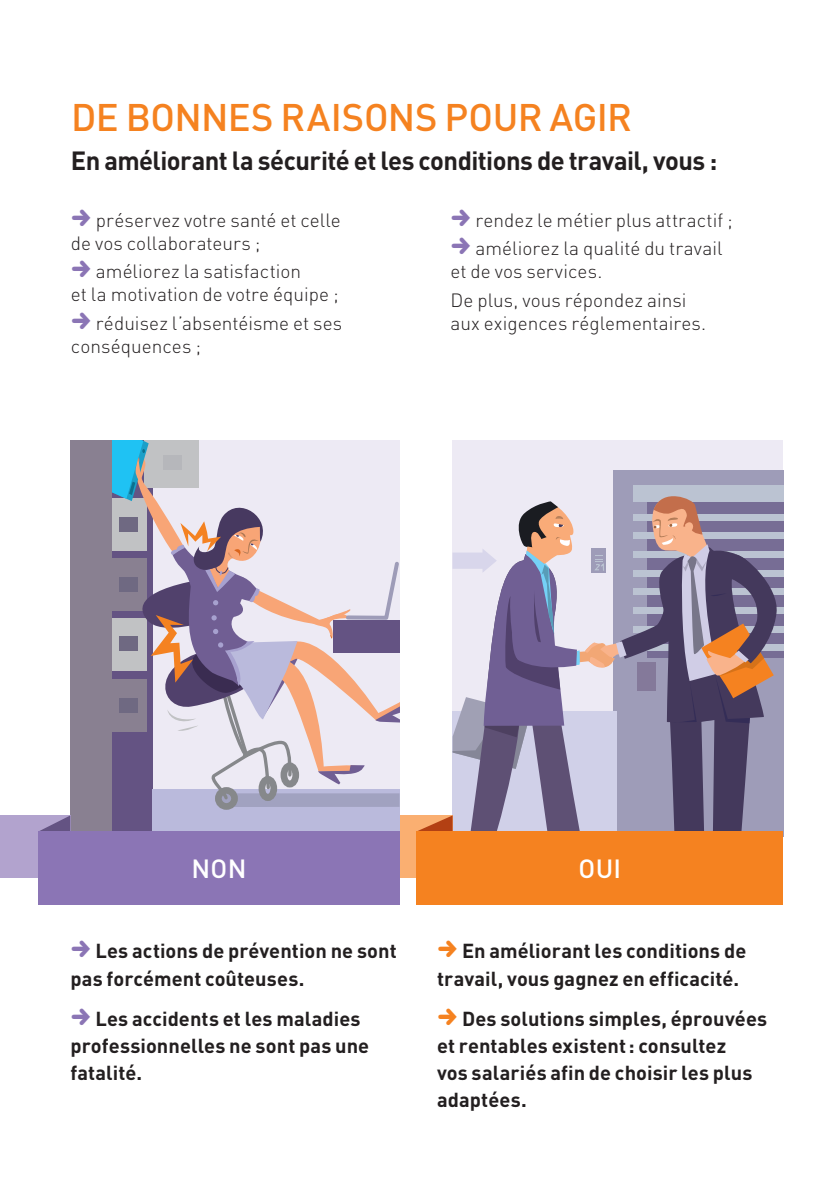
<style>
.page{position:relative;width:840px;height:1191px;background:#fff}
.page>*{position:absolute;margin:0;border:0;box-sizing:border-box;transform-origin:0 0}
.t1{font:500 38px "DINOT";letter-spacing:-.015em;color:#f58220}
.t2{font:700 26px "DINOT";letter-spacing:-.02em;color:#231f20}
.t3{font:500 26px "DINOT";letter-spacing:.015em;color:#fff}
.t4{font:700 20px/27px "DINOT";letter-spacing:.005em;color:#231f20}
.t5{font:300 19px/23px "DINOT";letter-spacing:.005em;color:#231f20}
</style>
<div class="page">
<div style="left:452px;top:440px;width:330px;height:396px;background:#edeaf4"></div>
<div style="left:612px;top:470px;width:170px;height:366px;background:#9e9cb8"></div>
<div style="left:632px;top:485px;width:150px;height:16px;background:#bbc3d2"></div>
<div style="left:632px;top:514px;width:150px;height:6px;background:#bbc3d2"></div>
<div style="left:632px;top:532px;width:150px;height:7px;background:#bbc3d2"></div>
<div style="left:632px;top:551px;width:150px;height:6px;background:#bbc3d2"></div>
<div style="left:632px;top:570px;width:150px;height:6px;background:#bbc3d2"></div>
<div style="left:632px;top:588px;width:150px;height:7px;background:#bbc3d2"></div>
<div style="left:632px;top:607px;width:150px;height:6px;background:#bbc3d2"></div>
<div style="left:632px;top:626px;width:150px;height:6px;background:#bbc3d2"></div>
<div style="left:632px;top:644px;width:150px;height:7px;background:#bbc3d2"></div>
<div style="left:359px;top:815px;width:93px;height:62px;background:#faaf71"></div>
<svg style="left:418px;top:487px;width:361px;height:344px"></svg>
<div style="left:416px;top:831px;width:366px;height:74px;background:#f58220"></div>
<div style="left:108px;top:440px;width:45px;height:415px;background:#645383"></div>
<div style="left:152px;top:789px;width:247px;height:66px;background:#babadc"></div>
<div style="left:220px;top:793px;width:179px;height:14px;background:#a1a2c0"></div>
<div style="left:215px;top:787px;width:23px;height:23px;border:7px solid #86888b;border-radius:50%"></div>
<div style="left:70px;top:440px;width:42px;height:415px;background:#898091"></div>
<svg style="left:112px;top:440px;width:287px;height:362px;background:#c5bdcb"></svg>
<div style="left:0;top:815px;width:70px;height:62px;background:#b2a3ce"></div>
<svg style="left:40px;top:815px;width:30px;height:16px"></svg>
<div style="left:38px;top:831px;width:361px;height:74px;background:#8b75b5"></div>
<h1 class="t1" style="left:71px;top:93px;width:562px">DE BONNES RAISONS POUR AGIR</h1>
<h2 class="t2" style="left:71px;top:144px;width:647px">En améliorant la sécurité et les conditions de travail, vous :</h2>
<p class="t5" style="left:71px;top:208px;width:271px;text-indent:25px">préservez votre santé et celle de vos collaborateurs ;</p>
<p class="t5" style="left:71px;top:260px;width:269px;text-indent:25px">améliorez la satisfaction<br>et la motivation de votre équipe ;</p>
<p class="t5" style="left:71px;top:311px;width:273px;text-indent:25px">réduisez l’absentéisme et ses conséquences ;</p>
<p class="t5" style="left:475px;top:205px;width:258px;line-height:28.6px">rendez le métier plus attractif ; améliorez la qualité du travail</p>
<p class="t5" style="left:450px;top:257px;width:237px;line-height:28.6px">et de vos services.<br>De plus, vous répondez ainsi</p>
<p class="t5" style="left:450px;top:311px;width:257px">aux exigences réglementaires.</p>
<h2 class="t3" style="left:191px;top:852px;width:57px">NON</h2>
<h2 class="t3" style="left:578px;top:852px;width:44px">OUI</h2>
<p class="t4" style="left:70px;top:937px;width:328px;text-indent:25px">Les actions de prévention ne sont pas forcément coûteuses.</p>
<p class="t4" style="left:70px;top:1004px;width:300px;text-indent:25px">Les accidents et les maladies professionnelles ne sont pas une fatalité.</p>
<p class="t4" style="left:437px;top:937px;width:311px;text-indent:25px">En améliorant les conditions de travail, vous gagnez en efficacité.</p>
<p class="t4" style="left:437px;top:1004px;width:331px;text-indent:25px">Des solutions simples, éprouvées et rentables existent: consultez<br>vos salariés afin de choisir les plus adaptées.</p>
</div>
